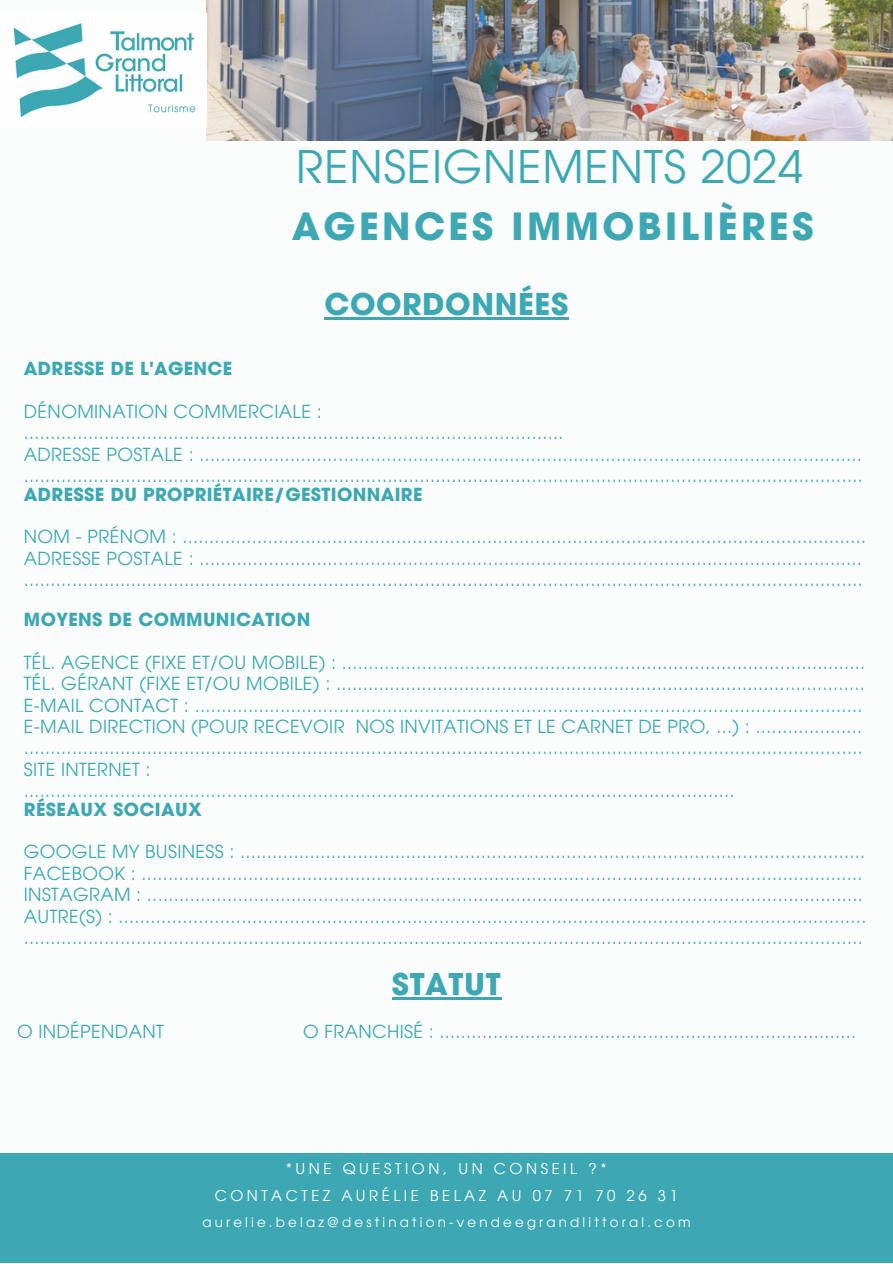
<style>
.page{position:relative;width:893px;height:1264px;background:#fff}
.page>*{position:absolute;margin:0;border:0;box-sizing:border-box;transform-origin:0 0}
.t1{font:45px "ITC Avant Garde Pro";letter-spacing:.02em;color:#3da8b3}
.t2{font:700 37.5px "ITC Avant Garde Pro";letter-spacing:.09em;color:#3da8b3}
.t3{font:700 30px "ITC Avant Garde Pro";letter-spacing:.02em;color:#3da8b3}
.t4{font:18px/21.3px "ITC Avant Garde Pro";letter-spacing:.02em;color:#3da8b3}
.t5{font:700 18px "ITC Avant Garde Pro";letter-spacing:.02em;color:#3da8b3}
.t6{font:14.85px "ITC Avant Garde Pro";letter-spacing:.24em;color:#fff}
.t7{font:13.35px "ITC Avant Garde Pro";letter-spacing:.24em;color:#fff}
</style>
<div class="page">
<div style="left:0;top:0;width:892px;height:1262px;background:#fafdfc"></div>
<img style="left:206px;top:0;width:686px;height:141px">
<div style="left:0;top:1153px;width:892px;height:109px;background:#3da8b3"></div>
<img style="left:13px;top:14px;width:194px;height:113px">
<hr style="left:324px;top:317px;width:244px;height:2px;background:#3da8b3">
<hr style="left:392px;top:997px;width:109px;height:2px;background:#3da8b3">
<p class="t1" style="left:296px;top:149px;width:508px">RENSEIGNEMENTS 2024</p>
<p class="t2" style="left:292px;top:213px;width:523px">AGENCES IMMOBILIÈRES</p>
<p class="t3" style="left:324px;top:293px;width:245px">COORDONNÉES</p>
<p class="t5" style="left:24px;top:362px;width:210px">ADRESSE DE L'AGENCE</p>
<p class="t4" style="left:24px;top:403px;width:541px">DÉNOMINATION COMMERCIALE : .....................................................................................................</p>
<p class="t4" style="left:24px;top:445px;width:839px">ADRESSE POSTALE : ............................................................................................................................</p>
<p class="t4" style="left:24px;top:467px;width:840px">.............................................................................................................................................................</p>
<p class="t5" style="left:24px;top:487px;width:400px">ADRESSE DU PROPRIÉTAIRE/GESTIONNAIRE</p>
<p class="t4" style="left:24px;top:528px;width:843px">NOM - PRÉNOM : ................................................................................................................................</p>
<p class="t4" style="left:24px;top:549px;width:839px">ADRESSE POSTALE : ............................................................................................................................</p>
<p class="t4" style="left:24px;top:571px;width:840px">.............................................................................................................................................................</p>
<p class="t5" style="left:24px;top:613px;width:288px">MOYENS DE COMMUNICATION</p>
<p class="t4" style="left:24px;top:654px;width:842px">TÉL. AGENCE (FIXE ET/OU MOBILE) : ..................................................................................................</p>
<p class="t4" style="left:24px;top:675px;width:842px">TÉL. GÉRANT (FIXE ET/OU MOBILE) : ...................................................................................................</p>
<p class="t4" style="left:24px;top:696px;width:840px">E-MAIL CONTACT : .............................................................................................................................</p>
<p class="t4" style="left:24px;top:718px;width:839px">E-MAIL DIRECTION (POUR RECEVOIR NOS INVITATIONS ET LE CARNET DE PRO, ...) : ....................</p>
<p class="t4" style="left:24px;top:739px;width:840px">.............................................................................................................................................................</p>
<p class="t4" style="left:24px;top:760px;width:712px">SITE INTERNET : .....................................................................................................................................</p>
<p class="t5" style="left:24px;top:802px;width:179px">RÉSEAUX SOCIAUX</p>
<p class="t4" style="left:24px;top:843px;width:842px">GOOGLE MY BUSINESS : .....................................................................................................................</p>
<p class="t4" style="left:24px;top:864px;width:840px">FACEBOOK : .......................................................................................................................................</p>
<p class="t4" style="left:24px;top:886px;width:840px">INSTAGRAM : ......................................................................................................................................</p>
<p class="t4" style="left:24px;top:907px;width:843px">AUTRE(S) : ............................................................................................................................................</p>
<p class="t4" style="left:24px;top:928px;width:840px">.............................................................................................................................................................</p>
<p class="t3" style="left:392px;top:972px;width:110px">STATUT</p>
<p class="t4" style="left:17px;top:1023px;width:148px">O INDÉPENDANT</p>
<p class="t4" style="left:303px;top:1023px;width:554px">O FRANCHISÉ : ..............................................................................</p>
<p class="t6" style="left:286px;top:1163px;width:323px">*UNE QUESTION, UN CONSEIL ?*</p>
<p class="t6" style="left:215px;top:1189px;width:465px">CONTACTEZ AURÉLIE BELAZ AU 07 71 70 26 31</p>
<p class="t7" style="left:202px;top:1216px;width:490px">aurelie.belaz@destination-vendeegrandlittoral.com</p>
</div>
